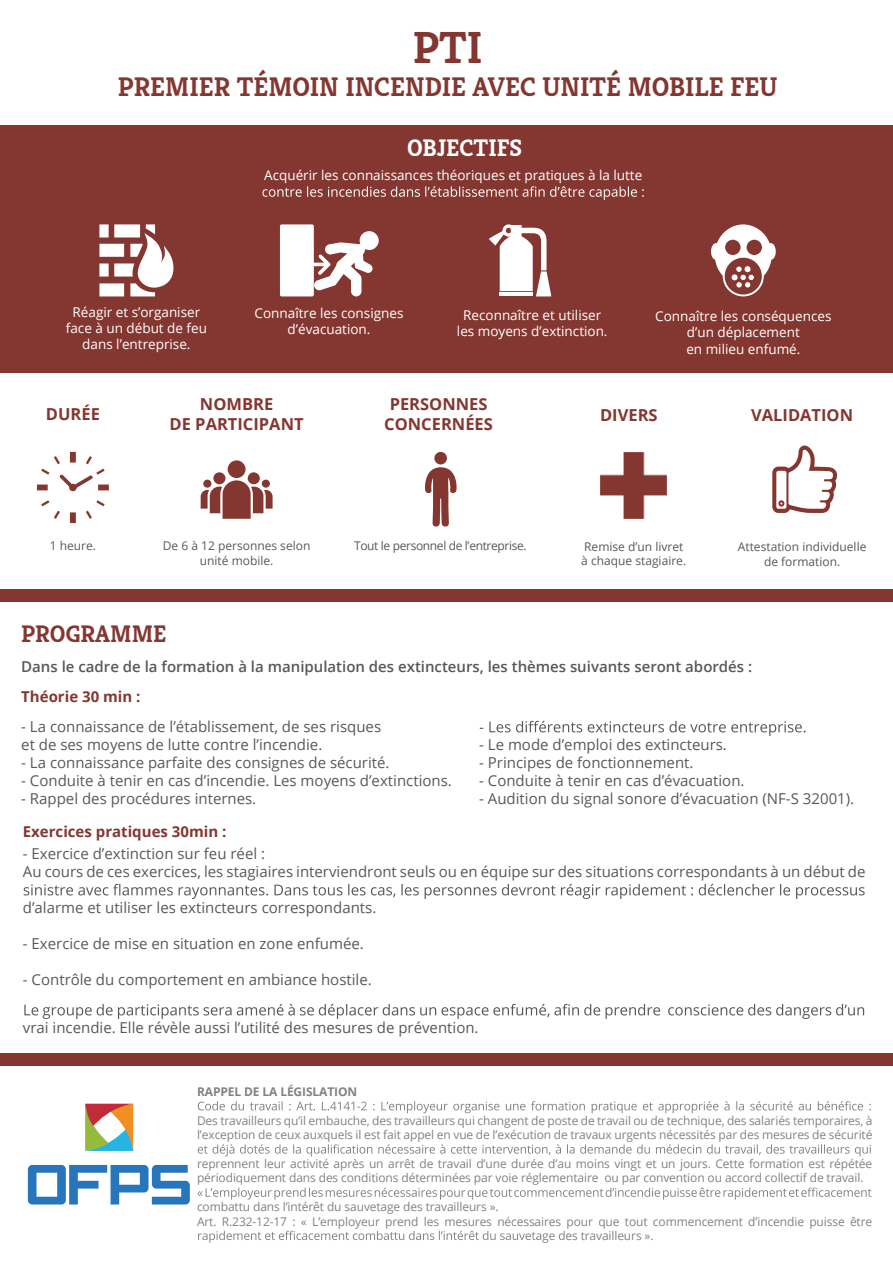
<style>
.page{position:relative;width:893px;height:1263px;background:#fff}
.page>*{position:absolute;margin:0;border:0;box-sizing:border-box;transform-origin:0 0}
.t1{font:700 45px "Kreon";color:#843730}
.t2{font:700 27px "Kreon";color:#843730}
.t3{font:700 24px "Kreon";color:#843730}
.t4{font:700 24px "Kreon";color:#fff}
.t5{font:700 16.5px/19.8px "Open Sans";color:#843730;text-align:center}
.t6{font:15px/18px "Open Sans";color:#57585a}
.t7{font:600 15px "Open Sans";color:#57585a}
.t8{font:700 15px "Open Sans";color:#843730}
.t9{font:13.5px/16.2px "Open Sans";color:#fff;text-align:center}
.t10{font:12px/14.4px "Open Sans";letter-spacing:-.01em;color:#808285}
.t11{font:12px/14.4px "Open Sans";color:#57585a;text-align:center}
.t12{font:12px "Open Sans";letter-spacing:-.03em;color:#57585a}
.t13{font:700 12px "Open Sans";letter-spacing:-.01em;color:#808285}
</style>
<div class="page">
<svg style="left:198px;top:1101px;width:673px;height:12px"></svg>
<svg style="left:198px;top:1144px;width:673px;height:12px"></svg>
<svg style="left:197px;top:1187px;width:674px;height:12px"></svg>
<svg style="left:198px;top:1231px;width:366px;height:12px"></svg>
<svg style="left:480px;top:721px;width:325px;height:15px"></svg>
<svg style="left:24px;top:884px;width:841px;height:15px"></svg>
<svg style="left:24px;top:1004px;width:840px;height:15px"></svg>
<div style="left:0;top:1053px;width:893px;height:13px;background:#843730"></div>
<div style="left:0;top:590px;width:893px;height:12px;background:#843730"></div>
<svg style="left:85px;top:1104px;width:48px;height:47px"></svg>
<svg style="left:28px;top:1165px;width:162px;height:39px"></svg>
<div style="left:0;top:126px;width:893px;height:247px;background:#843730"></div>
<svg style="left:262px;top:186px;width:382px;height:14px"></svg>
<svg style="left:99px;top:224px;width:75px;height:72px"></svg>
<svg style="left:280px;top:224px;width:99px;height:72px"></svg>
<svg style="left:489px;top:224px;width:62px;height:72px"></svg>
<hr style="left:500px;top:292px;width:33px;height:4px;background:#fff">
<svg style="left:711px;top:224px;width:65px;height:72px"></svg>
<svg style="left:37px;top:452px;width:72px;height:71px"></svg>
<svg style="left:772px;top:445px;width:65px;height:68px"></svg>
<svg style="left:201px;top:460px;width:72px;height:59px"></svg>
<div style="left:434px;top:452px;width:13px;height:12px;background:#843730;border-radius:50%"></div>
<svg style="left:425px;top:467px;width:32px;height:60px"></svg>
<img style="left:600px;top:452px;width:67px;height:67px">
<h1 class="t1" style="left:413px;top:20px;width:71px">PTI</h1>
<h2 class="t2" style="left:118px;top:69px;width:661px">PREMIER TÉMOIN INCENDIE AVEC UNITÉ MOBILE FEU</h2>
<h3 class="t4" style="left:407px;top:133px;width:117px">OBJECTIFS</h3>
<p class="t9" style="left:264px;top:167px;width:380px">Acquérir les connaissances théoriques et pratiques à la lutte</p>
<p class="t9" style="left:66px;top:303px;width:143px">Réagir et s’organiser face à un début de feu dans l’entreprise.</p>
<p class="t9" style="left:255px;top:305px;width:150px">Connaître les consignes d’évacuation.</p>
<p class="t9" style="left:457px;top:306px;width:152px">Reconnaître et utiliser les moyens d’extinction.</p>
<p class="t9" style="left:655px;top:308px;width:178px">Connaître les conséquences d’un déplacement<br>en milieu enfumé.</p>
<p class="t5" style="left:46px;top:404px;width:56px">DURÉE</p>
<p class="t5" style="left:170px;top:394px;width:136px">NOMBRE<br>DE PARTICIPANT</p>
<p class="t5" style="left:384px;top:394px;width:110px">PERSONNES<br>CONCERNÉES</p>
<p class="t5" style="left:600px;top:404px;width:59px">DIVERS</p>
<p class="t5" style="left:751px;top:405px;width:104px">VALIDATION</p>
<p class="t11" style="left:50px;top:538px;width:48px">1 heure.</p>
<p class="t11" style="left:163px;top:538px;width:149px">De 6 à 12 personnes selon unité mobile.</p>
<p class="t12" style="left:354px;top:538px;width:174px">Tout le personnel de l’entreprise.</p>
<p class="t11" style="left:581px;top:539px;width:106px;text-align:left">Remise d’un livret à chaque stagiaire.</p>
<p class="t11" style="left:738px;top:539px;width:130px">Attestation individuelle de formation.</p>
<h3 class="t3" style="left:21px;top:618px;width:147px">PROGRAMME</h3>
<p class="t7" style="left:21px;top:656px;width:732px">Dans le cadre de la formation à la manipulation des extincteurs, les thèmes suivants seront abordés :</p>
<p class="t8" style="left:21px;top:686px;width:121px">Théorie 30 min :</p>
<p class="t6" style="left:21px;top:717px;width:361px">- La connaissance de l’établissement, de ses risques et de ses moyens de lutte contre l’incendie.</p>
<p class="t6" style="left:21px;top:753px;width:370px">- La connaissance parfaite des consignes de sécurité.</p>
<p class="t6" style="left:21px;top:771px;width:432px">- Conduite à tenir en cas d’incendie. Les moyens d’extinctions.</p>
<p class="t6" style="left:21px;top:789px;width:237px">- Rappel des procédures internes.</p>
<p class="t6" style="left:479px;top:735px;width:249px">- Le mode d’emploi des extincteurs.</p>
<p class="t6" style="left:479px;top:753px;width:216px">- Principes de fonctionnement.</p>
<p class="t6" style="left:479px;top:771px;width:267px">- Conduite à tenir en cas d’évacuation.</p>
<p class="t6" style="left:479px;top:789px;width:377px">- Audition du signal sonore d’évacuation (NF-S 32001).</p>
<p class="t8" style="left:23px;top:821px;width:205px">Exercices pratiques 30min :</p>
<p class="t6" style="left:23px;top:844px;width:844px">- Exercice d’extinction sur feu réel :<br>Au cours de ces exercices, les stagiaires interviendront seuls ou en équipe sur des situations correspondants à un début de</p>
<p class="t6" style="left:23px;top:898px;width:355px">d’alarme et utiliser les extincteurs correspondants.</p>
<p class="t6" style="left:23px;top:934px;width:342px">- Exercice de mise en situation en zone enfumée.</p>
<p class="t6" style="left:23px;top:970px;width:350px">- Contrôle du comportement en ambiance hostile.</p>
<p class="t6" style="left:23px;top:1018px;width:457px">vrai incendie. Elle révèle aussi l’utilité des mesures de prévention.</p>
<p class="t13" style="left:197px;top:1083px;width:162px">RAPPEL DE LA LÉGISLATION</p>
<p class="t10" style="left:197px;top:1113px;width:677px">Des travailleurs qu’il embauche, des travailleurs qui changent de poste de travail ou de technique, des salariés temporaires, à l’exception de ceux auxquels il est fait appel en vue de l’exécution de travaux urgents nécessités par des mesures de sécurité</p>
<p class="t10" style="left:197px;top:1156px;width:677px">reprennent leur activité après un arrêt de travail d’une durée d’au moins vingt et un jours. Cette formation est répétée périodiquement dans des conditions déterminées par voie réglementaire ou par convention ou accord collectif de travail.</p>
<p class="t10" style="left:197px;top:1199px;width:303px">combattu dans l’intérêt du sauvetage des travailleurs ».</p>
<p class="t10" style="left:197px;top:1214px;width:677px">Art. R.232-12-17 : « L’employeur prend les mesures nécessaires pour que tout commencement d’incendie puisse être</p>
<p class="t10" style="left:565px;top:1228px;width:90px">es travailleurs ».</p>
</div>
